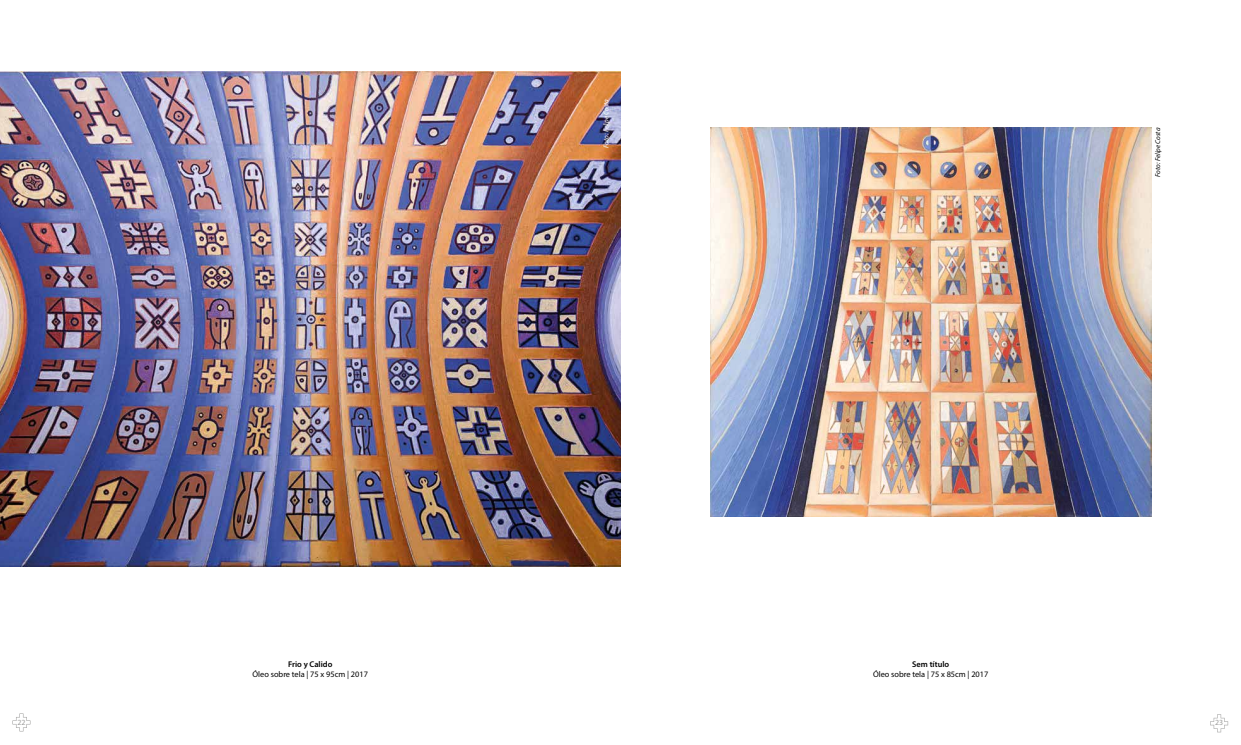
<style>
.page{position:relative;width:1241px;height:745px;background:#fff}
.page>*{position:absolute;margin:0;border:0;box-sizing:border-box;transform-origin:0 0}
.t1{font:8.31px "Myriad Pro";color:#000}
.t2{font:600 8.31px "Myriad Pro";color:#000}
.t3{font:7.88px "Myriad Pro";color:#9d9d9c}
.t4{font:italic 7px "Myriad Pro";color:#fff}
.t5{font:italic 7px "Myriad Pro";color:#000}
</style>
<div class="page">
<svg style="left:12px;top:713px;width:18px;height:18px"></svg>
<svg style="left:1210px;top:714px;width:17px;height:17px"></svg>
<img style="left:710px;top:128px;width:441px;height:388px">
<img style="left:0;top:72px;width:620px;height:493px">
<p class="t2" style="left:288px;top:658px;width:46px">Frio y Calido</p>
<p class="t1" style="left:252px;top:668px;width:117px">Óleo sobre tela | 75 x 95cm | 2017</p>
<p class="t4" style="left:601px;top:148px;width:50px;rotate:-90deg">Foto: Felipe Costa</p>
<p class="t5" style="left:1153px;top:176px;width:50px;rotate:-90deg">Foto: Felipe Costa</p>
<p class="t2" style="left:912px;top:658px;width:38px">Sem título</p>
<p class="t1" style="left:872px;top:668px;width:117px">Óleo sobre tela | 75 x 85cm | 2017</p>
<p class="t3" style="left:17px;top:716px;width:10px">22</p>
<p class="t3" style="left:1214px;top:717px;width:10px">23</p>
</div>
